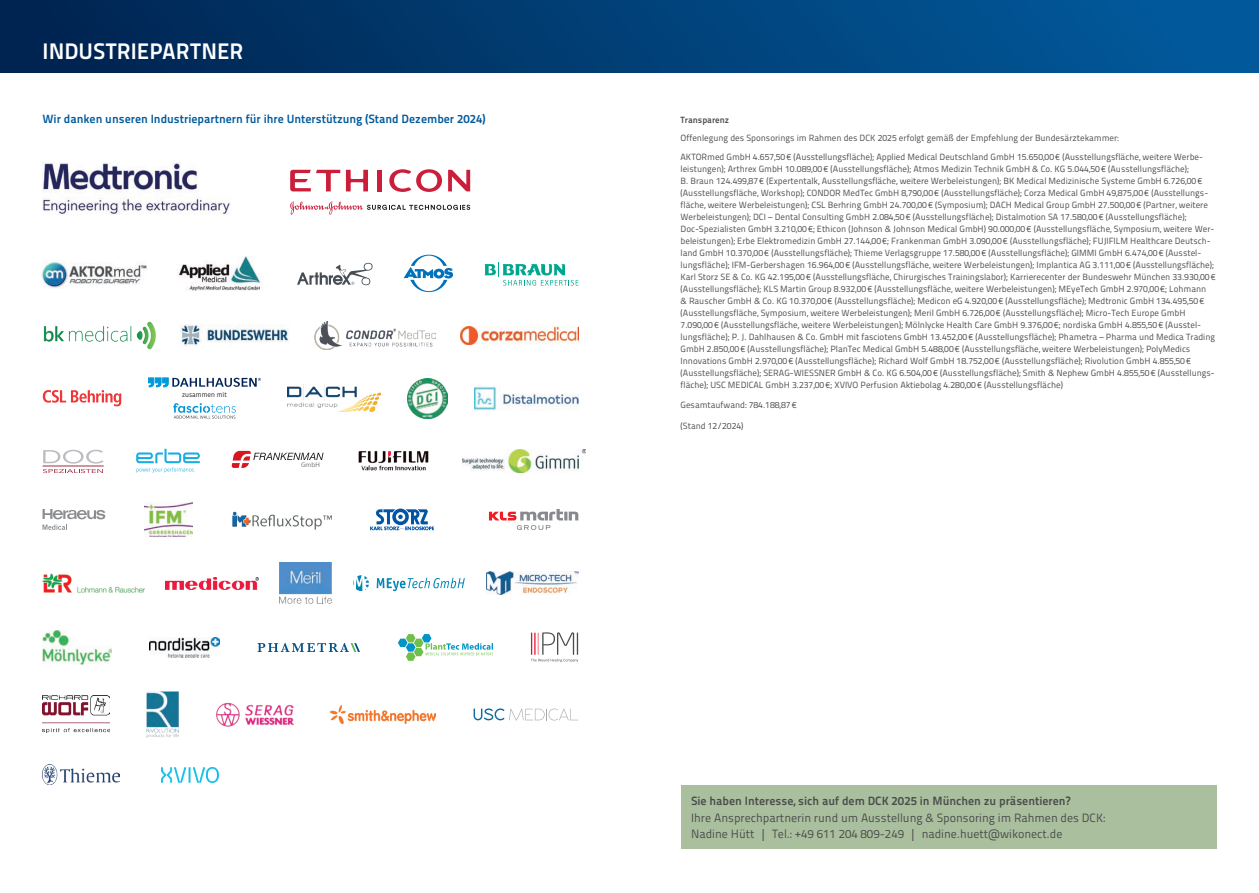
<style>
.page{position:relative;width:1259px;height:893px;background:#fff}
.page>*{position:absolute;margin:0;border:0;box-sizing:border-box;transform-origin:0 0}
.t1{font:22.5px "Titillium Maps 29 L 800 wt";color:#fff}
.t2{font:12px/16.5px "Titillium Maps 29 L 400 wt";color:#4b4c4d}
.t3{font:12px "Titillium Maps 29 L 800 wt";color:#015a9d}
.t4{font:12px "Titillium Maps 29 L 800 wt";color:#4b4c4d}
.t5{font:9px/12px "Titillium Maps 29 L 400 wt";color:#4b4c4d}
.t6{font:9px "Titillium Maps 29 L 800 wt";color:#4b4c4d}
.t7{font:italic 6.9px "Helvetica";color:#7f807f}
.t8{font:6.75px "Kohinoor";color:#231f20}
</style>
<div class="page">
<div style="left:0;top:0;width:1259px;height:72px;background:linear-gradient(to right,#00234e,#015c9f)"></div>
<img style="left:43px;top:163px;width:187px;height:52px">
<svg style="left:290px;top:201px;width:180px;height:14px"></svg>
<div style="left:377px;top:170px;width:5px;height:21px;background:#cb1e3b"></div>
<svg style="left:389px;top:169px;width:53px;height:23px"></svg>
<svg style="left:290px;top:170px;width:50px;height:21px"></svg>
<svg style="left:346px;top:170px;width:22px;height:21px"></svg>
<svg style="left:448px;top:170px;width:22px;height:21px"></svg>
<div style="left:680px;top:785px;width:536px;height:64px;background:#aabf9d"></div>
<img style="left:179px;top:256px;width:82px;height:35px">
<svg style="left:297px;top:263px;width:75px;height:22px"></svg>
<svg style="left:403px;top:255px;width:50px;height:37px"></svg>
<img style="left:42px;top:261px;width:105px;height:27px">
<svg style="left:484px;top:262px;width:94px;height:24px"></svg>
<img style="left:460px;top:327px;width:118px;height:17px">
<img style="left:43px;top:321px;width:113px;height:29px">
<img style="left:315px;top:322px;width:121px;height:27px">
<img style="left:181px;top:325px;width:108px;height:21px">
<img style="left:288px;top:384px;width:93px;height:28px">
<svg style="left:43px;top:390px;width:78px;height:16px"></svg>
<svg style="left:173px;top:403px;width:63px;height:16px"></svg>
<svg style="left:148px;top:378px;width:113px;height:9px"></svg>
<img style="left:475px;top:386px;width:103px;height:25px">
<img style="left:407px;top:378px;width:41px;height:40px">
<svg style="left:370px;top:509px;width:64px;height:21px"></svg>
<svg style="left:489px;top:509px;width:89px;height:21px"></svg>
<img style="left:144px;top:503px;width:48px;height:33px">
<img style="left:232px;top:511px;width:99px;height:19px">
<svg style="left:43px;top:509px;width:62px;height:21px"></svg>
<svg style="left:257px;top:643px;width:103px;height:9px"></svg>
<img style="left:43px;top:630px;width:69px;height:34px">
<img style="left:149px;top:637px;width:71px;height:21px">
<svg style="left:398px;top:634px;width:95px;height:27px"></svg>
<svg style="left:531px;top:632px;width:47px;height:30px"></svg>
<img style="left:43px;top:696px;width:66px;height:37px">
<img style="left:216px;top:702px;width:77px;height:24px">
<img style="left:330px;top:706px;width:106px;height:17px">
<img style="left:146px;top:691px;width:33px;height:46px">
<svg style="left:473px;top:708px;width:105px;height:12px"></svg>
<img style="left:43px;top:764px;width:76px;height:21px">
<img style="left:162px;top:767px;width:57px;height:15px">
<img style="left:358px;top:451px;width:71px;height:20px">
<img style="left:462px;top:449px;width:123px;height:23px">
<svg style="left:232px;top:451px;width:91px;height:17px"></svg>
<svg style="left:43px;top:450px;width:61px;height:23px"></svg>
<hr style="left:43px;top:466px;width:60px;height:1px;background:#a62b43">
<svg style="left:136px;top:449px;width:64px;height:24px"></svg>
<img style="left:43px;top:573px;width:101px;height:20px">
<img style="left:486px;top:572px;width:92px;height:23px">
<img style="left:166px;top:577px;width:92px;height:12px">
<svg style="left:377px;top:578px;width:88px;height:13px"></svg>
<svg style="left:353px;top:575px;width:16px;height:16px"></svg>
<img style="left:280px;top:563px;width:52px;height:41px">
<h1 class="t1" style="left:43px;top:34px;width:202px">INDUSTRIEPARTNER</h1>
<h2 class="t3" style="left:43px;top:109px;width:445px">Wir danken unseren Industriepartnern für ihre Unterstützung (Stand Dezember 2024)</h2>
<p class="t8" style="left:182px;top:390px;width:46px">zusammen mit</p>
<p class="t7" style="left:301px;top:460px;width:20px">GmbH</p>
<p class="t6" style="left:680px;top:113px;width:50px">Transparenz</p>
<p class="t5" style="left:680px;top:128px;width:524px;line-height:18.5px">Offenlegung des Sponsorings im Rahmen des DCK 2025 erfolgt gemäß der Empfehlung der Bundesärztekammer:<br>AKTORmed GmbH 4.657,50€ (Ausstellungsfläche); Applied Medical Deutschland GmbH 15.650,00€ (Ausstellungsfläche, weitere Werbe-</p>
<p class="t5" style="left:680px;top:162px;width:537px">leistungen); Arthrex GmbH 10.089,00€ (Ausstellungsfläche); Atmos Medizin Technik GmbH &amp; Co. KG 5.044,50€ (Ausstellungsfläche);<br>B. Braun 124.499,87€ (Expertentalk, Ausstellungsfläche, weitere Werbeleistungen); BK Medical Medizinische Systeme GmbH 6.726,00€ (Ausstellungsfläche, Workshop); CONDOR MedTec GmbH 8,790,00€ (Ausstellungsfläche); Corza Medical GmbH 49,875,00€ (Ausstellungs&shy;fläche, weitere Werbeleistungen); CSL Berhring GmbH 24.700,00€ (Symposium); DACH Medical Group GmbH 27.500,00€ (Partner, weitere Werbeleistungen); DCI – Dental Consulting GmbH 2.084,50€ (Ausstellungsfläche); Distalmotion SA 17.580,00€ (Ausstellungsfläche); Doc-Spezialisten GmbH 3.210,00€; Ethicon (Johnson &amp; Johnson Medical GmbH) 90.000,00€ (Ausstellungsfläche, Symposium, weitere Wer&shy;beleistungen); Erbe Elektromedizin GmbH 27.144,00€; Frankenman GmbH 3.090,00€ (Ausstellungsfläche); FUJIFILM Healthcare Deutsch&shy;land GmbH 10.370,00€ (Ausstellungsfläche); Thieme Verlagsgruppe 17.580,00€ (Ausstellungsfläche); GIMMI GmbH 6.474,00€ (Ausstel&shy;lungsfläche); IFM-Gerbershagen 16.964,00€ (Ausstellungsfläche, weitere Werbeleistungen); Implantica AG 3.111,00€ (Ausstellungsfläche); Karl Storz SE &amp; Co. KG 42.195,00€ (Ausstellungsfläche, Chirurgisches Trainingslabor); Karrierecenter der Bundeswehr München 33.930,00€ (Ausstellungsfläche); KLS Martin Group 8.932,00€ (Ausstellungsfläche, weitere Werbeleistungen); MEyeTech GmbH 2.970,00€; Lohmann<br>&amp; Rauscher GmbH &amp; Co. KG 10.370,00€ (Ausstellungsfläche); Medicon eG 4.920,00€ (Ausstellungsfläche); Medtronic GmbH 134.495,50€ (Ausstellungsfläche, Symposium, weitere Werbeleistungen); Meril GmbH 6.726,00€ (Ausstellungsfläche); Micro-Tech Europe GmbH 7.090,00€ (Ausstellungsfläche, weitere Werbeleistungen); Mölnlycke Health Care GmbH 9.376,00€; nordiska GmbH 4.855,50€ (Ausstel&shy;lungsfläche); P. J. Dahlhausen &amp; Co. GmbH mit fasciotens GmbH 13.452,00€ (Ausstellungsfläche); Phametra – Pharma und Medica Trading GmbH 2.850,00€ (Ausstellungsfläche); PlanTec Medical GmbH 5.488,00€ (Ausstellungsfläche, weitere Werbeleistungen); PolyMedics Innovations GmbH 2.970,00€ (Ausstellungsfläche); Richard Wolf GmbH 18.752,00€ (Ausstellungsfläche); Rivolution GmbH 4.855,50€ (Ausstellungsfläche); SERAG-WIESSNER GmbH &amp; Co. KG 6.504,00€ (Ausstellungsfläche); Smith &amp; Nephew GmbH 4.855,50€ (Ausstellungs&shy;fläche); USC MEDICAL GmbH 3.237,00€; XVIVO Perfusion Aktiebolag 4.280,00€ (Ausstellungsfläche)</p>
<p class="t5" style="left:680px;top:398px;width:118px">Gesamtaufwand: 784.188,87€</p>
<p class="t5" style="left:680px;top:419px;width:64px">(Stand 12/2024)</p>
<h2 class="t4" style="left:691px;top:792px;width:381px">Sie haben Interesse, sich auf dem DCK 2025 in München zu präsentieren?</h2>
<h2 class="t2" style="left:691px;top:809px;width:415px">Ihre Ansprechpartnerin rund um Ausstellung &amp; Sponsoring im Rahmen des DCK:<br>Nadine Hütt | Tel.: +49 611 204 809-249 | nadine.huett@wikonect.de</h2>
</div>
